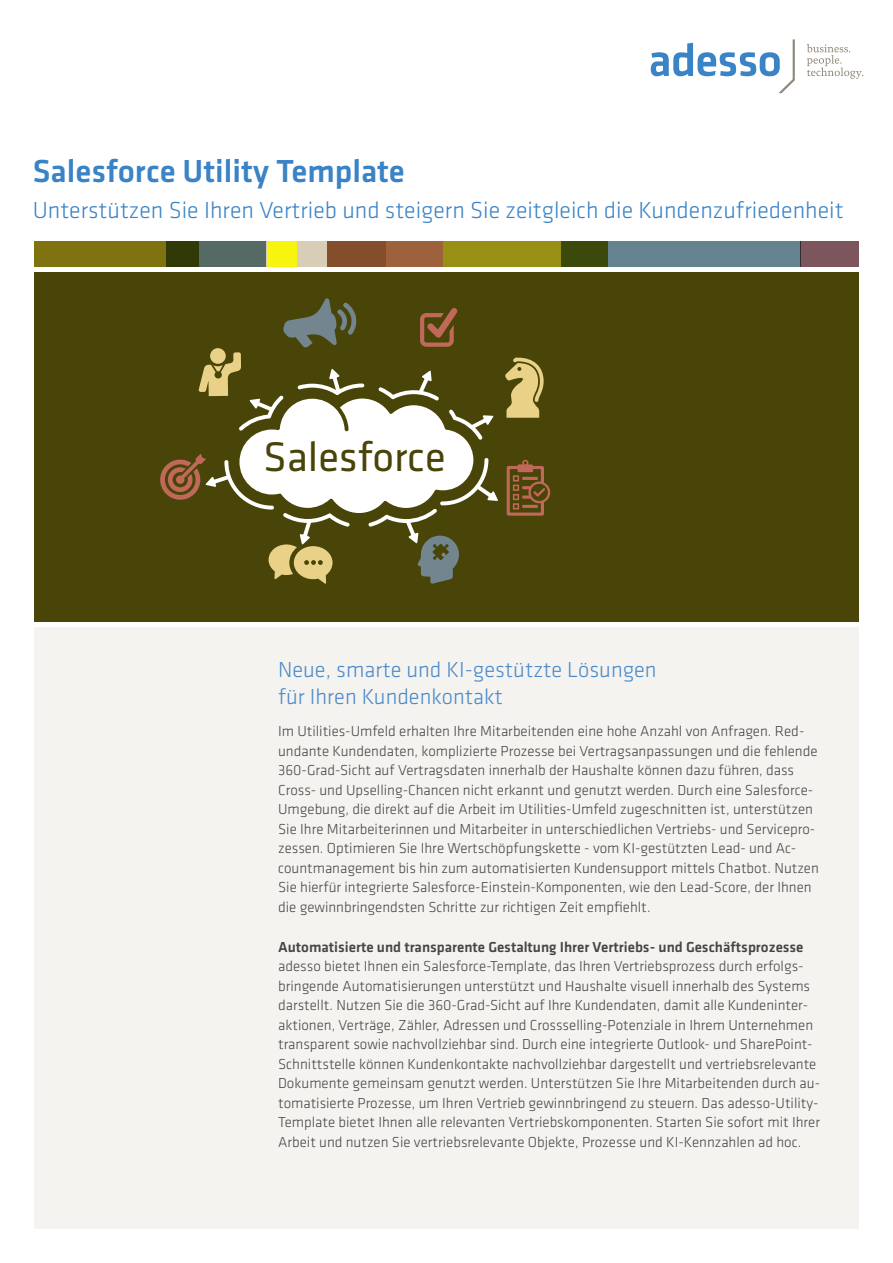
<style>
.page{position:relative;width:893px;height:1263px;background:#fff}
.page>*{position:absolute;margin:0;border:0;box-sizing:border-box;transform-origin:0 0}
.t1{font:42.9px "Klavika";color:#494508}
.t2{font:500 33px "Klavika";color:#3a83c6}
.t3{font:300 24px "Klavika";color:#3a83c6}
.t4{font:300 22.5px/27px "Klavika";color:#4b8aca}
.t5{font:300 15px/19.5px "Klavika";color:#454545}
.t6{font:500 15px "Klavika";color:#454545}
</style>
<div class="page">
<div style="left:34px;top:628px;width:825px;height:601px;background:#f4f3f0"></div>
<div style="left:327px;top:242px;width:116px;height:25px;background:#9d613c"></div>
<div style="left:561px;top:242px;width:240px;height:25px;background:#65838e"></div>
<svg style="left:443px;top:242px;width:164px;height:25px;background:#7d7c12"></svg>
<svg style="left:34px;top:242px;width:351px;height:25px;background:#776d35"></svg>
<div style="left:801px;top:242px;width:58px;height:25px;background:#7c555d"></div>
<div style="left:267px;top:242px;width:29px;height:25px;background:#f7f410"></div>
<div style="left:34px;top:272px;width:825px;height:349px;background:#494508"></div>
<svg style="left:651px;top:39px;width:144px;height:54px"></svg>
<svg style="left:807px;top:44px;width:56px;height:35px"></svg>
<svg style="left:507px;top:459px;width:43px;height:57px"></svg>
<svg style="left:505px;top:358px;width:39px;height:60px"></svg>
<svg style="left:160px;top:298px;width:338px;height:286px"></svg>
<h2 class="t2" style="left:33px;top:153px;width:374px">Salesforce Utility Template</h2>
<h3 class="t3" style="left:33px;top:197px;width:812px">Unterstützen Sie Ihren Vertrieb und steigern Sie zeitgleich die Kundenzufriedenheit</h3>
<h1 class="t1" style="left:264px;top:433px;width:183px">Salesforce</h1>
<h3 class="t4" style="left:278px;top:656px;width:380px">Neue, smarte und KI-gestützte Lösungen für Ihren Kundenkontakt</h3>
<p class="t5" style="left:278px;top:722px;width:542px">Im Utilities-Umfeld erhalten Ihre Mitarbeitenden eine hohe Anzahl von Anfragen. Red&shy;undante Kundendaten, komplizierte Prozesse bei Vertragsanpassungen und die fehlende 360-Grad-Sicht auf Vertragsdaten innerhalb der Haushalte können dazu führen, dass Cross- und Upselling-Chancen nicht erkannt und genutzt werden. Durch eine Salesforce-Umgebung, die direkt auf die Arbeit im Utilities-Umfeld zugeschnitten ist, unterstützen Sie Ihre Mitarbeiterinnen und Mitarbeiter in unterschiedlichen Vertriebs- und Servicepro&shy;zessen. Optimieren Sie Ihre Wertschöpfungskette - vom KI-gestützten Lead- und Ac&shy;countmanagement bis hin zum automatisierten Kundensupport mittels Chatbot. Nutzen Sie hierfür integrierte Salesforce-Einstein-Komponenten, wie den Lead-Score, der Ihnen die gewinnbringendsten Schritte zur richtigen Zeit empfiehlt.</p>
<p class="t6" style="left:278px;top:938px;width:527px">Automatisierte und transparente Gestaltung Ihrer Vertriebs- und Geschäftsprozesse</p>
<p class="t5" style="left:278px;top:957px;width:544px">adesso bietet Ihnen ein Salesforce-Template, das Ihren Vertriebsprozess durch erfolgs&shy;bringende Automatisierungen unterstützt und Haushalte visuell innerhalb des Systems darstellt. Nutzen Sie die 360-Grad-Sicht auf Ihre Kundendaten, damit alle Kundeninter&shy;aktionen, Verträge, Zähler, Adressen und Crossselling-Potenziale in Ihrem Unternehmen transparent sowie nachvollziehbar sind. Durch eine integrierte Outlook- und SharePoint-Schnittstelle können Kundenkontakte nachvollziehbar dargestellt und vertriebsrelevante Dokumente gemeinsam genutzt werden. Unterstützen Sie Ihre Mitarbeitenden durch au&shy;tomatisierte Prozesse, um Ihren Vertrieb gewinnbringend zu steuern. Das adesso-Utility-Template bietet Ihnen alle relevanten Vertriebskomponenten. Starten Sie sofort mit Ihrer Arbeit und nutzen Sie vertriebsrelevante Objekte, Prozesse und KI-Kennzahlen ad hoc.</p>
</div>
